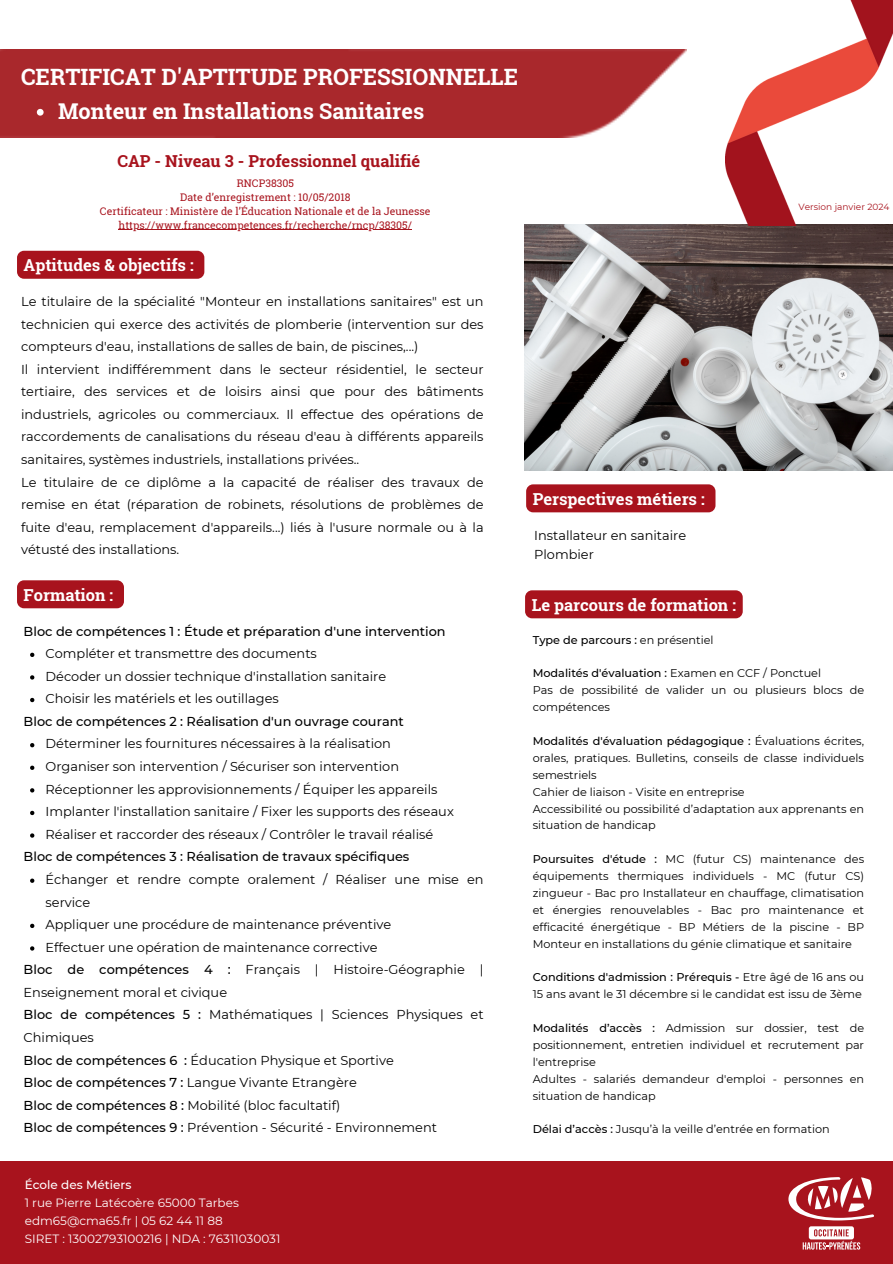
<style>
.page{position:relative;width:893px;height:1264px;background:#fff}
.page>*{position:absolute;margin:0;border:0;box-sizing:border-box;transform-origin:0 0}
.t1{font:700 22.5px "Roboto Slab";color:#fff}
.t2{font:700 21.75px "Roboto Slab";color:#fff}
.t3{font:700 16.5px "Roboto Slab";color:#fff}
.t4{font:700 16.5px "Roboto Slab";color:#a8131d}
.t5{font:12.9px/22.6px "Montserrat";color:#000}
.t6{font:500 12.9px "Montserrat";color:#000}
.t7{font:12px/18px "Montserrat";color:#fff}
.t8{font:11.25px/17px "Montserrat";color:#000}
.t9{font:500 11.25px "Montserrat";color:#000}
.t10{font:10.5px/14px "Roboto Slab";color:#a8131d;text-align:center}
.t11{font:9px "Montserrat";color:#a8131d}
.s1{font-weight:500}
.s2{font-weight:400}
</style>
<div class="page">
<div style="left:0;top:1161px;width:892px;height:102px;background:#a8131d"></div>
<img style="left:524px;top:225px;width:368px;height:245px">
<img style="left:0;top:50px;width:686px;height:87px">
<img style="left:725px;top:0;width:167px;height:225px">
<svg style="left:802px;top:1226px;width:58px;height:23px"></svg>
<svg style="left:788px;top:1177px;width:86px;height:43px"></svg>
<svg style="left:37px;top:109px;width:7px;height:7px"></svg>
<svg style="left:30px;top:652px;width:4px;height:5px"></svg>
<svg style="left:30px;top:675px;width:4px;height:4px"></svg>
<svg style="left:30px;top:698px;width:4px;height:4px"></svg>
<svg style="left:30px;top:743px;width:4px;height:4px"></svg>
<svg style="left:30px;top:765px;width:4px;height:5px"></svg>
<svg style="left:30px;top:788px;width:4px;height:4px"></svg>
<svg style="left:30px;top:810px;width:4px;height:5px"></svg>
<svg style="left:30px;top:833px;width:4px;height:4px"></svg>
<svg style="left:30px;top:878px;width:4px;height:4px"></svg>
<svg style="left:30px;top:923px;width:4px;height:5px"></svg>
<svg style="left:30px;top:946px;width:4px;height:4px"></svg>
<div style="left:17px;top:251px;width:187px;height:28px;background:#a8131d;border-radius:7px"></div>
<div style="left:17px;top:580px;width:107px;height:28px;background:#a8131d;border-radius:7px"></div>
<div style="left:526px;top:484px;width:189px;height:28px;background:#a8131d;border-radius:7px"></div>
<div style="left:525px;top:590px;width:217px;height:28px;background:#a8131d;border-radius:7px"></div>
<hr style="left:119px;top:229px;width:293px;height:1px;background:#a8131d">
<h1 class="t1" style="left:21px;top:62px;width:498px">CERTIFICAT D'APTITUDE PROFESSIONNELLE</h1>
<h2 class="t2" style="left:58px;top:96px;width:367px">Monteur en Installations Sanitaires</h2>
<h5 class="t4" style="left:117px;top:150px;width:304px">CAP - Niveau 3 - Professionnel qualifié</h5>
<h5 class="t10" style="left:100px;top:175px;width:332px">RNCP38305<br>Date d’enregistrement : 10/05/2018<br>Certificateur : Ministère de l’Éducation Nationale et de la Jeunesse https://www.francecompetences.fr/recherche/rncp/38305/</h5>
<h5 class="t3" style="left:24px;top:254px;width:171px">Aptitudes &amp; objectifs :</h5>
<h5 class="t5" style="left:21px;top:290px;width:464px">Le titulaire de la spécialité "Monteur en installations sanitaires" est un technicien qui exerce des activités de plomberie (intervention sur des compteurs d'eau, installations de salles de bain, de piscines,...)<br>Il intervient indifféremment dans le secteur résidentiel, le secteur tertiaire, des services et de loisirs ainsi que pour des bâtiments industriels, agricoles ou commerciaux. Il effectue des opérations de raccordements de canalisations du réseau d'eau à différents appareils sanitaires, systèmes industriels, installations privées..<br>Le titulaire de ce diplôme a la capacité de réaliser des travaux de remise en état (réparation de robinets, résolutions de problèmes de fuite d'eau, remplacement d'appareils...) liés à l'usure normale ou à la vétusté des installations.</h5>
<h5 class="t3" style="left:24px;top:583px;width:91px">Formation :</h5>
<h6 class="t6" style="left:24px;top:623px;width:423px">Bloc de compétences 1 : Étude et préparation d'une intervention</h6>
<p class="t5" style="left:46px;top:642px;width:273px">Compléter et transmettre des documents</p>
<h3 class="t5" style="left:46px;top:664px;width:342px">Décoder un dossier technique d'installation sanitaire</h3>
<h5 class="t5" style="left:46px;top:687px;width:235px">Choisir les matériels et les outillages</h5>
<h3 class="t6" style="left:24px;top:713px;width:381px">Bloc de compétences 2 : Réalisation d'un ouvrage courant</h3>
<h5 class="t5" style="left:46px;top:732px;width:347px">Déterminer les fournitures nécessaires à la réalisation</h5>
<h3 class="t5" style="left:46px;top:755px;width:355px">Organiser son intervention / Sécuriser son intervention</h3>
<h3 class="t5" style="left:46px;top:777px;width:393px">Réceptionner les approvisionnements / Équiper les appareils</h3>
<h4 class="t5" style="left:46px;top:800px;width:410px">Implanter l'installation sanitaire / Fixer les supports des réseaux</h4>
<h5 class="t5" style="left:46px;top:822px;width:389px">Réaliser et raccorder des réseaux / Contrôler le travail réalisé</h5>
<h5 class="t6" style="left:24px;top:848px;width:387px">Bloc de compétences 3 : Réalisation de travaux spécifiques</h5>
<h5 class="t5" style="left:46px;top:868px;width:439px">Échanger et rendre compte oralement / Réaliser une mise en service</h5>
<h4 class="t5" style="left:46px;top:913px;width:347px">Appliquer une procédure de maintenance préventive</h4>
<h5 class="t5" style="left:46px;top:935px;width:333px">Effectuer une opération de maintenance corrective</h5>
<h5 class="t5" style="left:24px;top:958px;width:461px"><span class="s1">Bloc de compétences 4 :</span> Français | Histoire-Géographie | Enseignement moral et civique<br><span class="s1">Bloc de compétences 5 :</span> Mathématiques | Sciences Physiques et Chimiques<br><span class="s1">Bloc de compétences 6 :</span> Éducation Physique et Sportive<br><span class="s1">Bloc de compétences 7 :</span> Langue Vivante Etrangère<br><span class="s1">Bloc de compétences 8 :</span> Mobilité (bloc facultatif)<br><span class="s1">Bloc de compétences 9 :</span> Prévention - Sécurité - Environnement</h5>
<h5 class="t11" style="left:798px;top:201px;width:92px">Version janvier 2024</h5>
<h4 class="t3" style="left:532px;top:487px;width:173px">Perspectives métiers :</h4>
<h5 class="t5" style="left:534px;top:525px;width:153px;line-height:19.4px">Installateur en sanitaire<br>Plombier</h5>
<h5 class="t3" style="left:531px;top:593px;width:206px">Le parcours de formation :</h5>
<h6 class="t9" style="left:532px;top:632px;width:182px">Type de parcours : <span class="s2">en présentiel</span></h6>
<h6 class="t9" style="left:532px;top:666px;width:290px">Modalités d'évaluation : <span class="s2">Examen en CCF / Ponctuel</span></h6>
<h6 class="t8" style="left:532px;top:681px;width:333px">Pas de possibilité de valider un ou plusieurs blocs de compétences</h6>
<h6 class="t8" style="left:532px;top:732px;width:333px"><span class="s1">Modalités d'évaluation pédagogique :</span> Évaluations écrites, orales, pratiques. Bulletins, conseils de classe individuels semestriels<br>Cahier de liaison - Visite en entreprise<br>Accessibilité ou possibilité d’adaptation aux apprenants en situation de handicap</h6>
<h6 class="t8" style="left:532px;top:850px;width:333px;text-align:justify"><span class="s1">Poursuites d'étude :</span> MC (futur CS) maintenance des équipements thermiques individuels - MC (futur CS) zingueur - Bac pro Installateur en chauffage, climatisation et énergies renouvelables - Bac pro maintenance et efficacité énergétique - BP Métiers de la piscine - BP Monteur en installations du génie climatique et sanitaire</h6>
<h6 class="t8" style="left:532px;top:968px;width:333px"><span class="s1">Conditions d'admission : Prérequis -</span> Etre âgé de 16 ans ou<br>15 ans avant le 31 décembre si le candidat est issu de 3ème</h6>
<h6 class="t8" style="left:532px;top:1019px;width:333px;text-align:justify"><span class="s1">Modalités d’accès :</span> Admission sur dossier, test de positionnement, entretien individuel et recrutement par l'entreprise</h6>
<h6 class="t8" style="left:532px;top:1070px;width:333px">Adultes - salariés demandeur d'emploi - personnes en situation de handicap</h6>
<h6 class="t8" style="left:532px;top:1120px;width:298px"><span class="s1">Délai d’accès :</span> Jusqu’à la veille d’entrée en formation</h6>
<h3 class="t7" style="left:25px;top:1175px;width:257px"><span class="s1">École des Métiers<br></span>1 rue Pierre Latécoère 65000 Tarbes edm65@cma65.fr | 05 62 44 11 88<br>SIRET : 13002793100216 | NDA : 76311030031</h3>
</div>
